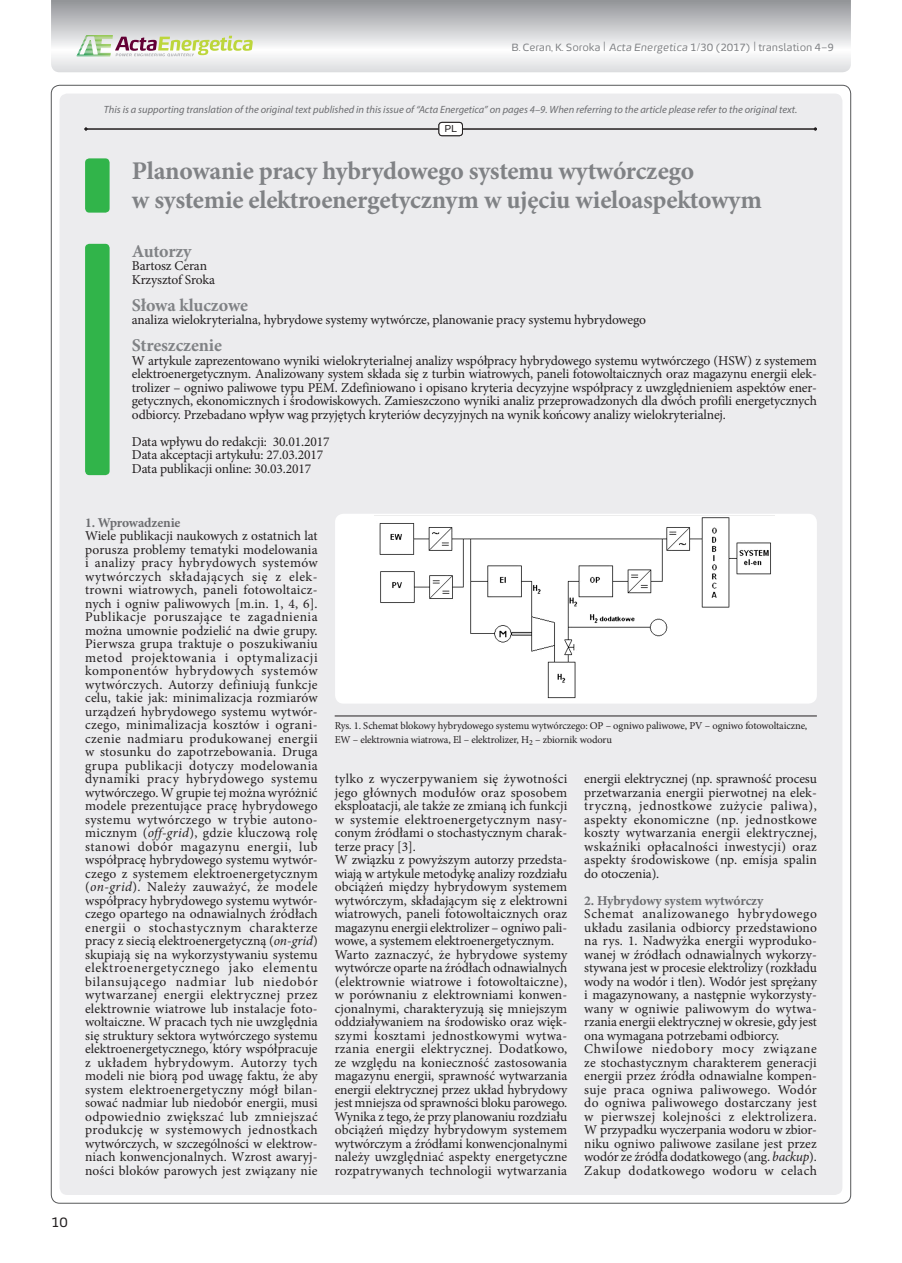
<style>
.page{position:relative;width:902px;height:1263px;background:#fff}
.page>*{position:absolute;margin:0;border:0;box-sizing:border-box;transform-origin:0 0}
.t1{font:700 25.5px/28.5px "Minion Pro";letter-spacing:-.01em;color:#808285}
.t2{font:700 18px "Minion Pro";letter-spacing:-.01em;color:#808285}
.t3{font:13.5px/13.5px "Minion Pro";color:#231f20}
.t4{font:700 13.5px "Minion Pro";letter-spacing:-.015em;color:#6c6d70}
.t5{font:13.5px "Energa";color:#231f20}
.t6{font:10.5px/13.5px "Minion Pro";letter-spacing:-.015em;color:#231f20}
.t7{font:italic 10.5px "Myriad Pro";color:#6c6d70}
.t8{font:10.5px "Energa";letter-spacing:-.01em;color:#808285}
.t9{font:10.05px "Energa";color:#231f20}
.s1{font-size:13.5px}
.s2{font-style:italic}
</style>
<div class="page">
<svg style="left:51px;top:0;width:799px;height:72px"></svg>
<div style="left:60px;top:94px;width:782px;height:1101px;background:#ececee;border-radius:8px"></div>
<svg style="left:76px;top:35px;width:177px;height:21px"></svg>
<div style="left:85px;top:158px;width:25px;height:55px;background:#31b44a;border-radius:4px"></div>
<div style="left:85px;top:244px;width:25px;height:231px;background:#31b44a;border-radius:4px"></div>
<hr style="left:86px;top:129px;width:729px;height:1px;background:#231f20">
<div style="left:439px;top:122px;width:23px;height:14px;background:#fff;border-radius:3px"></div>
<div style="left:438px;top:122px;width:25px;height:14px;border:1px solid #231f20;border-radius:3px"></div>
<div style="left:335px;top:514px;width:481px;height:190px;background:#fff;border-radius:9px"></div>
<img style="left:374px;top:515px;width:400px;height:184px">
<hr style="left:334px;top:716px;width:482px;height:1px;background:#231f20">
<p class="t8" style="left:511px;top:41px;width:324px">B. Ceran, K. Soroka <span class="s1">|</span> <span class="s2">Acta Energetica</span> 1/30 (2017) <span class="s1">|</span> translation 4–9</p>
<p class="t5" style="left:51px;top:1213px;width:18px">10</p>
<p class="t7" style="left:104px;top:103px;width:695px">This is a supporting translation of the original text published in this issue of “Acta Energetica” on pages 4–9. When referring to the article please refer to the original text.</p>
<p class="t9" style="left:444px;top:122px;width:14px">PL</p>
<h1 class="t1" style="left:132px;top:157px;width:631px">Planowanie pracy hybrydowego systemu wytwórczego<br>w systemie elektroenergetycznym w ujęciu wieloaspektowym</h1>
<h2 class="t2" style="left:132px;top:238px;width:61px">Autorzy</h2>
<p class="t3" style="left:132px;top:259px;width:84px">Bartosz Ceran<br>Krzysztof Sroka</p>
<h2 class="t2" style="left:132px;top:292px;width:118px">Słowa kluczowe</h2>
<p class="t3" style="left:132px;top:313px;width:515px">analiza wielokryterialna, hybrydowe systemy wytwórcze, planowanie pracy systemu hybrydowego</p>
<h2 class="t2" style="left:132px;top:333px;width:92px">Streszczenie</h2>
<p class="t3" style="left:132px;top:354px;width:686px;text-align:justify">W artykule zaprezentowano wyniki wielokryterialnej analizy współpracy hybrydowego systemu wytwórczego (HSW) z systemem elektroenergetycznym. Analizowany system składa się z turbin wiatrowych, paneli fotowoltaicznych oraz magazynu energii elek&shy;trolizer – ogniwo paliwowe typu PEM. Zdefiniowano i opisano kryteria decyzyjne współpracy z uwzględnieniem aspektów ener&shy;getycznych, ekonomicznych i środowiskowych. Zamieszczono wyniki analiz przeprowadzonych dla dwóch profili energetycznych odbiorcy. Przebadano wpływ wag przyjętych kryteriów decyzyjnych na wynik końcowy analizy wielokryterialnej.</p>
<p class="t3" style="left:132px;top:435px;width:199px">Data wpływu do redakcji: 30.01.2017<br>Data akceptacji artykułu: 27.03.2017<br>Data publikacji online: 30.03.2017</p>
<p class="t4" style="left:85px;top:513px;width:97px">1. Wprowadzenie</p>
<p class="t3" style="left:85px;top:529px;width:234px;text-align:justify">Wiele publikacji naukowych z ostatnich lat porusza problemy tematyki modelowania i analizy pracy hybrydowych systemów wytwórczych składających się z elek&shy;trowni wiatrowych, paneli fotowoltaicz&shy;nych i ogniw paliwowych [m.in. 1, 4, 6].<br>Publikacje poruszające te zagadnienia można umownie podzielić na dwie grupy.<br>Pierwsza grupa traktuje o poszukiwaniu metod projektowania i optymalizacji komponentów hybrydowych systemów wytwórczych. Autorzy definiują funkcje celu, takie jak: minimalizacja rozmiarów urządzeń hybrydowego systemu wytwór&shy;czego, minimalizacja kosztów i ograni&shy;czenie nadmiaru produkowanej energii w stosunku do zapotrzebowania. Druga grupa publikacji dotyczy modelowania dynamiki pracy hybrydowego systemu wytwórczego. W grupie tej można wyróżnić modele prezentujące pracę hybrydowego systemu wytwórczego w trybie autono&shy;micznym (<span class="s2">off-grid</span>), gdzie kluczową rolę stanowi dobór magazynu energii, lub współpracę hybrydowego systemu wytwór&shy;czego z systemem elektroenergetycznym (<span class="s2">on-grid</span>). Należy zauważyć, że modele współpracy hybrydowego systemu wytwór&shy;czego opartego na odnawialnych źródłach energii o stochastycznym charakterze pracy z siecią elektroenergetyczną (<span class="s2">on-grid</span>) skupiają się na wykorzystywaniu systemu elektroenergetycznego jako elementu bilansującego nadmiar lub niedobór wytwarzanej energii elektrycznej przez elektrownie wiatrowe lub instalacje foto&shy;woltaiczne. W pracach tych nie uwzględnia się struktury sektora wytwórczego systemu elektroenergetycznego, który współpracuje z układem hybrydowym. Autorzy tych modeli nie biorą pod uwagę faktu, że aby system elektroenergetyczny mógł bilan&shy;sować nadmiar lub niedobór energii, musi odpowiednio zwiększać lub zmniejszać produkcję w systemowych jednostkach wytwórczych, w szczególności w elektrow&shy;niach konwencjonalnych. Wzrost awaryj&shy;ności bloków parowych jest związany nie</p>
<p class="t6" style="left:334px;top:719px;width:474px">Rys. 1. Schemat blokowy hybrydowego systemu wytwórczego: OP – ogniwo paliwowe, PV – ogniwo fotowoltaiczne,<br>EW – elektrownia wiatrowa, El – elektrolizer, H<sub>2</sub> – zbiornik wodoru</p>
<p class="t3" style="left:334px;top:772px;width:234px">tylko z wyczerpywaniem się żywotności jego głównych modułów oraz sposobem eksploatacji, ale także ze zmianą ich funkcji w systemie elektroenergetycznym nasy&shy;conym źródłami o stochastycznym charak&shy;terze pracy [3].<br>W związku z powyższym autorzy przedsta&shy;wiają w artykule metodykę analizy rozdziału obciążeń między hybrydowym systemem wytwórczym, składającym się z elektrowni wiatrowych, paneli fotowoltaicznych oraz magazynu energii elektrolizer – ogniwo pali&shy;wowe, a systemem elektroenergetycznym.<br>Warto zaznaczyć, że hybrydowe systemy wytwórcze oparte na źródłach odnawialnych (elektrownie wiatrowe i fotowoltaiczne), w porównaniu z elektrowniami konwen&shy;cjonalnymi, charakteryzują się mniejszym oddziaływaniem na środowisko oraz więk&shy;szymi kosztami jednostkowymi wytwa&shy;rzania energii elektrycznej. Dodatkowo, ze względu na konieczność zastosowania magazynu energii, sprawność wytwarzania energii elektrycznej przez układ hybrydowy jest mniejsza od sprawności bloku parowego.<br>Wynika z tego, że przy planowaniu rozdziału obciążeń między hybrydowym systemem wytwórczym a źródłami konwencjonalnymi należy uwzględniać aspekty energetyczne rozpatrywanych technologii wytwarzania</p>
<p class="t3" style="left:584px;top:772px;width:234px;text-align:justify">energii elektrycznej (np. sprawność procesu przetwarzania energii pierwotnej na elek&shy;tryczną, jednostkowe zużycie paliwa), aspekty ekonomiczne (np. jednostkowe koszty wytwarzania energii elektrycznej, wskaźniki opłacalności inwestycji) oraz aspekty środowiskowe (np. emisja spalin do otoczenia).</p>
<p class="t4" style="left:584px;top:891px;width:180px">2. Hybrydowy system wytwórczy</p>
<p class="t3" style="left:584px;top:907px;width:234px">Schemat analizowanego hybrydowego układu zasilania odbiorcy przedstawiono na rys. 1. Nadwyżka energii wyproduko&shy;wanej w źródłach odnawialnych wykorzy&shy;stywana jest w procesie elektrolizy (rozkładu wody na wodór i tlen). Wodór jest sprężany i magazynowany, a następnie wykorzysty&shy;wany w ogniwie paliwowym do wytwa&shy;rzania energii elektrycznej w okresie, gdy jest ona wymagana potrzebami odbiorcy.<br>Chwilowe niedobory mocy związane ze stochastycznym charakterem generacji energii przez źródła odnawialne kompen&shy;suje praca ogniwa paliwowego. Wodór do ogniwa paliwowego dostarczany jest w pierwszej kolejności z elektrolizera.<br>W przypadku wyczerpania wodoru w zbior&shy;niku ogniwo paliwowe zasilane jest przez wodór ze źródła dodatkowego (ang. <span class="s2">backup</span>).<br>Zakup dodatkowego wodoru w celach</p>
</div>
